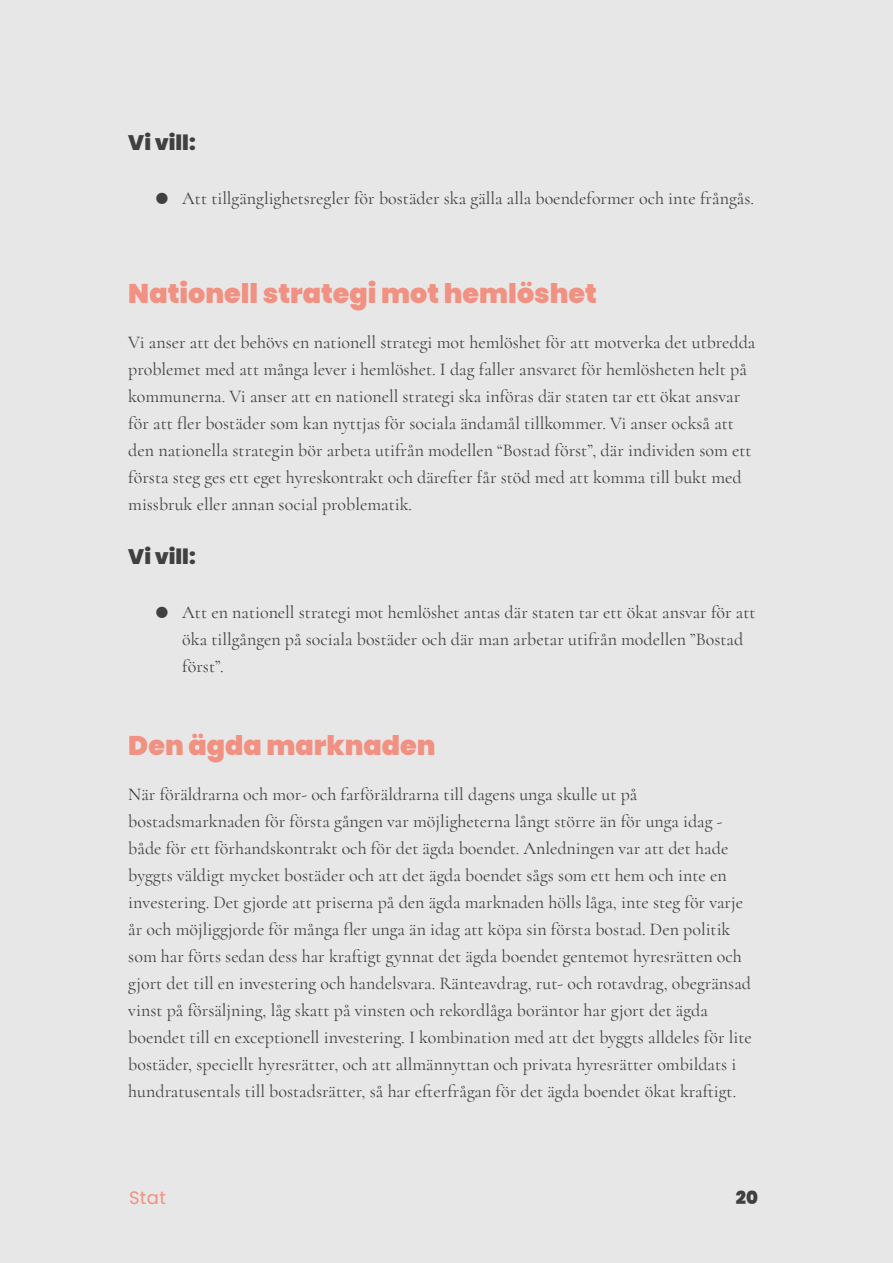
<style>
.page{position:relative;width:893px;height:1263px;background:#e7e7e8}
.page>*{position:absolute;margin:0;border:0;box-sizing:border-box;transform-origin:0 0}
.t1{font:900 27px "Poppins";color:#f19182}
.t2{font:900 21px "Poppins";color:#404041}
.t3{font:18px/27px "Cormorant";color:#404041}
.t4{font:18px "Poppins";color:#f19182}
.t5{font:900 18px "Poppins";color:#404041}
</style>
<div class="page">
<p class="t2" style="left:128px;top:130px;width:69px">Vi vill:</p>
<p class="t3" style="left:155px;top:184px;width:600px">● Att tillgänglighetsregler för bostäder ska gälla alla boendeformer och inte frångås.</p>
<h1 class="t1" style="left:128px;top:278px;width:470px">Nationell strategi mot hemlöshet</h1>
<p class="t3" style="left:128px;top:328px;width:629px">Vi anser att det behövs en nationell strategi mot hemlöshet för att motverka det utbredda problemet med att många lever i hemlöshet. I dag faller ansvaret för hemlösheten helt på kommunerna. Vi anser att en nationell strategi ska införas där staten tar ett ökat ansvar för att fler bostäder som kan nyttjas för sociala ändamål tillkommer. Vi anser också att den nationella strategin bör arbeta utifrån modellen “Bostad först”, där individen som ett första steg ges ett eget hyreskontrakt och därefter får stöd med att komma till bukt med missbruk eller annan social problematik.</p>
<p class="t2" style="left:128px;top:544px;width:69px">Vi vill:</p>
<p class="t3" style="left:182px;top:598px;width:575px;text-indent:-27px">● Att en nationell strategi mot hemlöshet antas där staten tar ett ökat ansvar för att öka tillgången på sociala bostäder och där man arbetar utifrån modellen ”Bostad först”.</p>
<h1 class="t1" style="left:128px;top:729px;width:309px">Den ägda marknaden</h1>
<p class="t3" style="left:128px;top:780px;width:625px">När föräldrarna och mor- och farföräldrarna till dagens unga skulle ut på bostadsmarknaden för första gången var möjligheterna långt större än för unga idag - både för ett förhandskontrakt och för det ägda boendet. Anledningen var att det hade byggts väldigt mycket bostäder och att det ägda boendet sågs som ett hem och inte en investering. Det gjorde att priserna på den ägda marknaden hölls låga, inte steg för varje år och möjliggjorde för många fler unga än idag att köpa sin första bostad. Den politik som har förts sedan dess har kraftigt gynnat det ägda boendet gentemot hyresrätten och gjort det till en investering och handelsvara. Ränteavdrag, rut- och rotavdrag, obegränsad vinst på försäljning, låg skatt på vinsten och rekordlåga boräntor har gjort det ägda boendet till en exceptionell investering. I kombination med att det byggts alldeles för lite bostäder, speciellt hyresrätter, och att allmännyttan och privata hyresrätter ombildats i hundratusentals till bostadsrätter, så har efterfrågan för det ägda boendet ökat kraftigt.</p>
<p class="t4" style="left:129px;top:1187px;width:38px">Stat</p>
<p class="t5" style="left:736px;top:1187px;width:24px">20</p>
</div>
